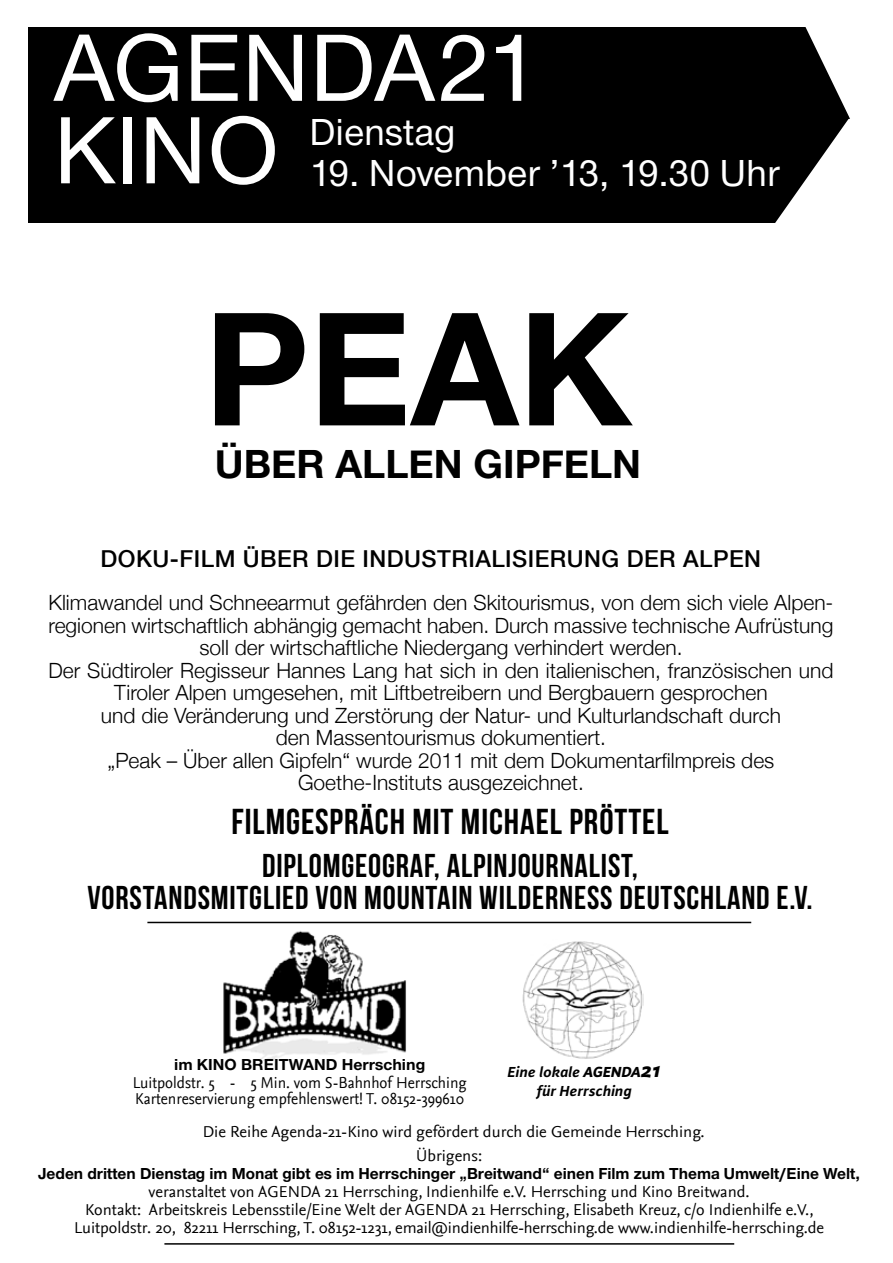
<style>
.page{position:relative;width:893px;height:1263px;background:#fff}
.page>*{position:absolute;margin:0;border:0;box-sizing:border-box;transform-origin:0 0}
.t1{font:700 157.2px "Helvetica Neue";color:#000}
.t2{font:99px/82.5px "Nimbus Sans No 3 T Medium 55";color:#fff}
.t3{font:39px "Nimbus Sans No 3 T Medium 55";color:#fff}
.t4{font:700 39px "Helvetica Neue";color:#000}
.t5{font:36px "Bebas Neue";letter-spacing:.025em;color:#000}
.t6{font:33px/31.5px "Bebas Neue";letter-spacing:.025em;color:#000;text-align:center}
.t7{font:500 23.4px "Helvetica Neue";letter-spacing:.02em;color:#000}
.t8{font:300 21px/22.5px "Helvetica Neue";color:#000;text-align:center}
.t9{font:16.5px/18px "Nexus Sans";color:#000;text-align:center}
.t10{font:16.5px "Nimbus Sans No 3 T Bold 75";color:#000}
.t11{font:16.5px/16.5px "Nexus Sans";color:#000;scale:.93 1}
.t12{font:italic 15.45px/18.5px "Plus Sans Bold LF";color:#000;text-align:center}
.s1{font-family:"Plus Sans";font-weight:800}
.s2{font-family:"Plus Sans";font-weight:800;font-size:21.75px}
</style>
<div class="page">
<div style="left:29px;top:27px;width:844px;height:196px;background:#000"></div>
<svg style="left:775px;top:27px;width:98px;height:196px"></svg>
<img style="left:522px;top:941px;width:121px;height:118px">
<img style="left:223px;top:931px;width:183px;height:130px">
<hr style="left:147px;top:922px;width:604px;height:1px;background:#000">
<hr style="left:164px;top:1243px;width:570px;height:1px;background:#000">
<h2 class="t2" style="left:53px;top:26px;width:487px">AGENDA21<br>KINO</h2>
<h3 class="t3" style="left:309px;top:110px;width:148px">Dienstag</h3>
<h3 class="t3" style="left:309px;top:150px;width:472px">19. November ’13, 19.30 Uhr</h3>
<h1 class="t1" style="left:204px;top:246px;width:429px">PEAK</h1>
<h3 class="t4" style="left:215px;top:433px;width:428px">ÜBER ALLEN GIPFELN</h3>
<p class="t7" style="left:101px;top:539px;width:662px">DOKU-FILM ÜBER DIE INDUSTRIALISIERUNG DER ALPEN</p>
<p class="t8" style="left:48px;top:590px;width:786px">Klimawandel und Schneearmut gefährden den Skitourismus, von dem sich viele Alpen&shy;regionen wirtschaftlich abhängig gemacht haben. Durch massive technische Aufrüstung soll der wirtschaftliche Niedergang verhindert werden.<br>Der Südtiroler Regisseur Hannes Lang hat sich in den italienischen, französischen und Tiroler Alpen umgesehen, mit Liftbetreibern und Bergbauern gesprochen<br>und die Veränderung und Zerstörung der Natur- und Kulturlandschaft durch<br>den Massentourismus dokumentiert.<br>„Peak – Über allen Gipfeln“ wurde 2011 mit dem Dokumentarfilmpreis des Goethe-Instituts ausgezeichnet.</p>
<h3 class="t5" style="left:232px;top:801px;width:439px">FILMGESPRÄCH MIT MICHAEL PRÖTTEL</h3>
<h3 class="t6" style="left:88px;top:850px;width:727px">DIPLOMGEOGRAF, ALPINJOURNALIST,<br>VORSTANDSMITGLIED VON MOUNTAIN WILDERNESS DEUTSCHLAND E.V.</h3>
<p class="t10" style="left:174px;top:1054px;width:253px">im KINO BREITWAND Herrsching</p>
<p class="t11" style="left:133px;top:1074px;width:360px">Luitpoldstr. 5 - 5 Min. vom S-Bahnhof Herrsching<br>Kartenreservierung empfehlenswert! T. 08152-399610</p>
<p class="t9" style="left:203px;top:1123px;width:503px">Die Reihe Agenda-21-Kino wird gefördert durch die Gemeinde Herrsching.</p>
<p class="t12" style="left:508px;top:1062px;width:154px">Eine lokale <span class="s1">AGENDA</span><span class="s2">21 </span>für Herrsching</p>
<p class="t9" style="left:416px;top:1147px;width:67px">Übrigens:</p>
<p class="t10" style="left:38px;top:1164px;width:823px">Jeden dritten Dienstag im Monat gibt es im Herrschinger „Breitwand“ einen Film zum Thema Umwelt/Eine Welt,</p>
<p class="t9" style="left:74px;top:1183px;width:752px">veranstaltet von AGENDA 21 Herrsching, Indienhilfe e.V. Herrsching und Kino Breitwand.<br>Kontakt: Arbeitskreis Lebensstile/Eine Welt der AGENDA 21 Herrsching, Elisabeth Kreuz, c/o Indienhilfe e.V.,<br>Luitpoldstr. 20, 82211 Herrsching, T. 08152-1231, email@indienhilfe-herrsching.de www.indienhilfe-herrsching.de</p>
</div>
